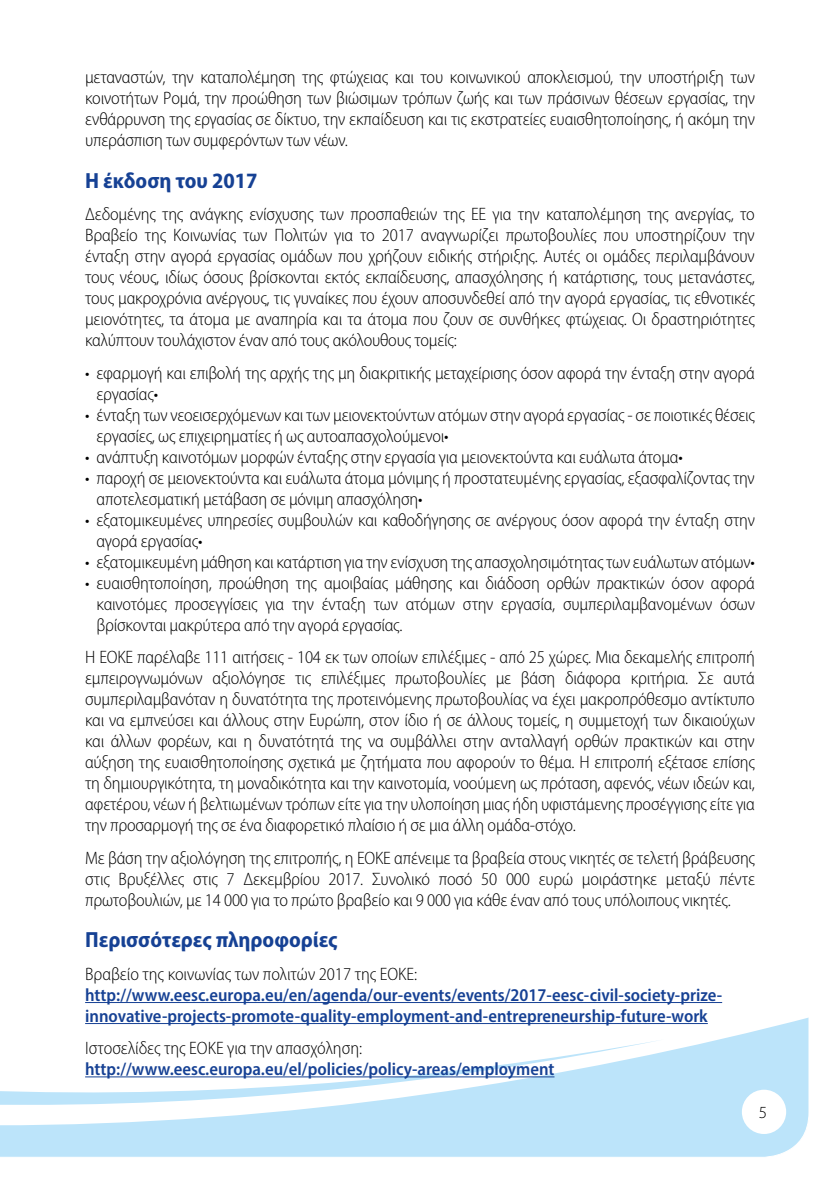
<style>
.page{position:relative;width:840px;height:1191px;background:#fff}
.page>*{position:absolute;margin:0;border:0;box-sizing:border-box;transform-origin:0 0}
.t1{font:700 semi-condensed 22px "Myriad Pro";color:#164194}
.t2{font:300 semi-condensed 18px/21px "Myriad Pro";letter-spacing:-.01em;color:#000;text-align:justify}
.t3{font:600 semi-condensed 18px/21px "Myriad Pro";color:#164194}
.t4{font:300 17px "Myriad Pro";color:#000}
</style>
<div class="page">
<svg style="left:0;top:1002px;width:809px;height:155px"></svg>
<p class="t2" style="left:85px;top:66px;width:671px">μεταναστών, την καταπολέμηση της φτώχειας και του κοινωνικού αποκλεισμού, την υποστήριξη των κοινοτήτων Ρομά, την προώθηση των βιώσιμων τρόπων ζωής και των πράσινων θέσεων εργασίας, την ενθάρρυνση της εργασίας σε δίκτυο, την εκπαίδευση και τις εκστρατείες ευαισθητοποίησης, ή ακόμη την υπεράσπιση των συμφερόντων των νέων.</p>
<p class="t1" style="left:85px;top:166px;width:174px">Η έκδοση του 2017</p>
<p class="t2" style="left:85px;top:203px;width:671px">Δεδομένης της ανάγκης ενίσχυσης των προσπαθειών της ΕΕ για την καταπολέμηση της ανεργίας, το Βραβείο της Κοινωνίας των Πολιτών για το 2017 αναγνωρίζει πρωτοβουλίες που υποστηρίζουν την ένταξη στην αγορά εργασίας ομάδων που χρήζουν ειδικής στήριξης. Αυτές οι ομάδες περιλαμβάνουν τους νέους, ιδίως όσους βρίσκονται εκτός εκπαίδευσης, απασχόλησης ή κατάρτισης, τους μετανάστες, τους μακροχρόνια ανέργους, τις γυναίκες που έχουν αποσυνδεθεί από την αγορά εργασίας, τις εθνοτικές μειονότητες, τα άτομα με αναπηρία και τα άτομα που ζουν σε συνθήκες φτώχειας. Οι δραστηριότητες καλύπτουν τουλάχιστον έναν από τους ακόλουθους τομείς:</p>
<p class="t2" style="left:96px;top:362px;width:659px;text-indent:-11px">• εφαρμογή και επιβολή της αρχής της μη διακριτικής μεταχείρισης όσον αφορά την ένταξη στην αγορά εργασίας•</p>
<p class="t2" style="left:96px;top:404px;width:659px;text-indent:-11px">• ένταξη των νεοεισερχόμενων και των μειονεκτούντων ατόμων στην αγορά εργασίας - σε ποιοτικές θέσεις εργασίες, ως επιχειρηματίες ή ως αυτοαπασχολούμενοι•</p>
<p class="t2" style="left:85px;top:446px;width:599px">• ανάπτυξη καινοτόμων μορφών ένταξης στην εργασία για μειονεκτούντα και ευάλωτα άτομα•</p>
<p class="t2" style="left:96px;top:467px;width:659px;text-indent:-11px">• παροχή σε μειονεκτούντα και ευάλωτα άτομα μόνιμης ή προστατευμένης εργασίας, εξασφαλίζοντας την αποτελεσματική μετάβαση σε μόνιμη απασχόληση•</p>
<p class="t2" style="left:96px;top:509px;width:659px;text-indent:-11px">• εξατομικευμένες υπηρεσίες συμβουλών και καθοδήγησης σε ανέργους όσον αφορά την ένταξη στην αγορά εργασίας•</p>
<p class="t2" style="left:85px;top:551px;width:670px">• εξατομικευμένη μάθηση και κατάρτιση για την ενίσχυση της απασχολησιμότητας των ευάλωτων ατόμων•</p>
<p class="t2" style="left:96px;top:572px;width:659px;text-indent:-11px">• ευαισθητοποίηση, προώθηση της αμοιβαίας μάθησης και διάδοση ορθών πρακτικών όσον αφορά καινοτόμες προσεγγίσεις για την ένταξη των ατόμων στην εργασία, συμπεριλαμβανομένων όσων βρίσκονται μακρύτερα από την αγορά εργασίας.</p>
<p class="t2" style="left:85px;top:646px;width:671px">Η ΕΟΚΕ παρέλαβε 111 αιτήσεις - 104 εκ των οποίων επιλέξιμες - από 25 χώρες. Μια δεκαμελής επιτροπή εμπειρογνωμόνων αξιολόγησε τις επιλέξιμες πρωτοβουλίες με βάση διάφορα κριτήρια. Σε αυτά συμπεριλαμβανόταν η δυνατότητα της προτεινόμενης πρωτοβουλίας να έχει μακροπρόθεσμο αντίκτυπο και να εμπνεύσει και άλλους στην Ευρώπη, στον ίδιο ή σε άλλους τομείς, η συμμετοχή των δικαιούχων και άλλων φορέων, και η δυνατότητά της να συμβάλλει στην ανταλλαγή ορθών πρακτικών και στην αύξηση της ευαισθητοποίησης σχετικά με ζητήματα που αφορούν το θέμα. Η επιτροπή εξέτασε επίσης τη δημιουργικότητα, τη μοναδικότητα και την καινοτομία, νοούμενη ως πρόταση, αφενός, νέων ιδεών και, αφετέρου, νέων ή βελτιωμένων τρόπων είτε για την υλοποίηση μιας ήδη υφιστάμενης προσέγγισης είτε για την προσαρμογή της σε ένα διαφορετικό πλαίσιο ή σε μια άλλη ομάδα-στόχο.</p>
<p class="t2" style="left:85px;top:847px;width:671px">Με βάση την αξιολόγηση της επιτροπής, η ΕΟΚΕ απένειμε τα βραβεία στους νικητές σε τελετή βράβευσης στις Βρυξέλλες στις 7 Δεκεμβρίου 2017. Συνολικό ποσό 50 000 ευρώ μοιράστηκε μεταξύ πέντε πρωτοβουλιών, με 14 000 για το πρώτο βραβείο και 9 000 για κάθε έναν από τους υπόλοιπους νικητές.</p>
<p class="t1" style="left:85px;top:925px;width:254px">Περισσότερες πληροφορίες</p>
<p class="t2" style="left:85px;top:963px;width:333px">Βραβείο της κοινωνίας των πολιτών 2017 της ΕΟΚΕ:</p>
<p class="t3" style="left:85px;top:983px;width:638px">http://www.eesc.europa.eu/en/agenda/our-events/events/2017-eesc-civil-society-prize&shy;innovative-projects-promote-quality-employment-and-entrepreneurship-future-work</p>
<p class="t2" style="left:85px;top:1037px;width:278px">Ιστοσελίδες της ΕΟΚΕ για την απασχόληση:</p>
<p class="t3" style="left:85px;top:1058px;width:470px">http://www.eesc.europa.eu/el/policies/policy-areas/employment</p>
<p class="t4" style="left:758px;top:1102px;width:10px">5</p>
</div>
